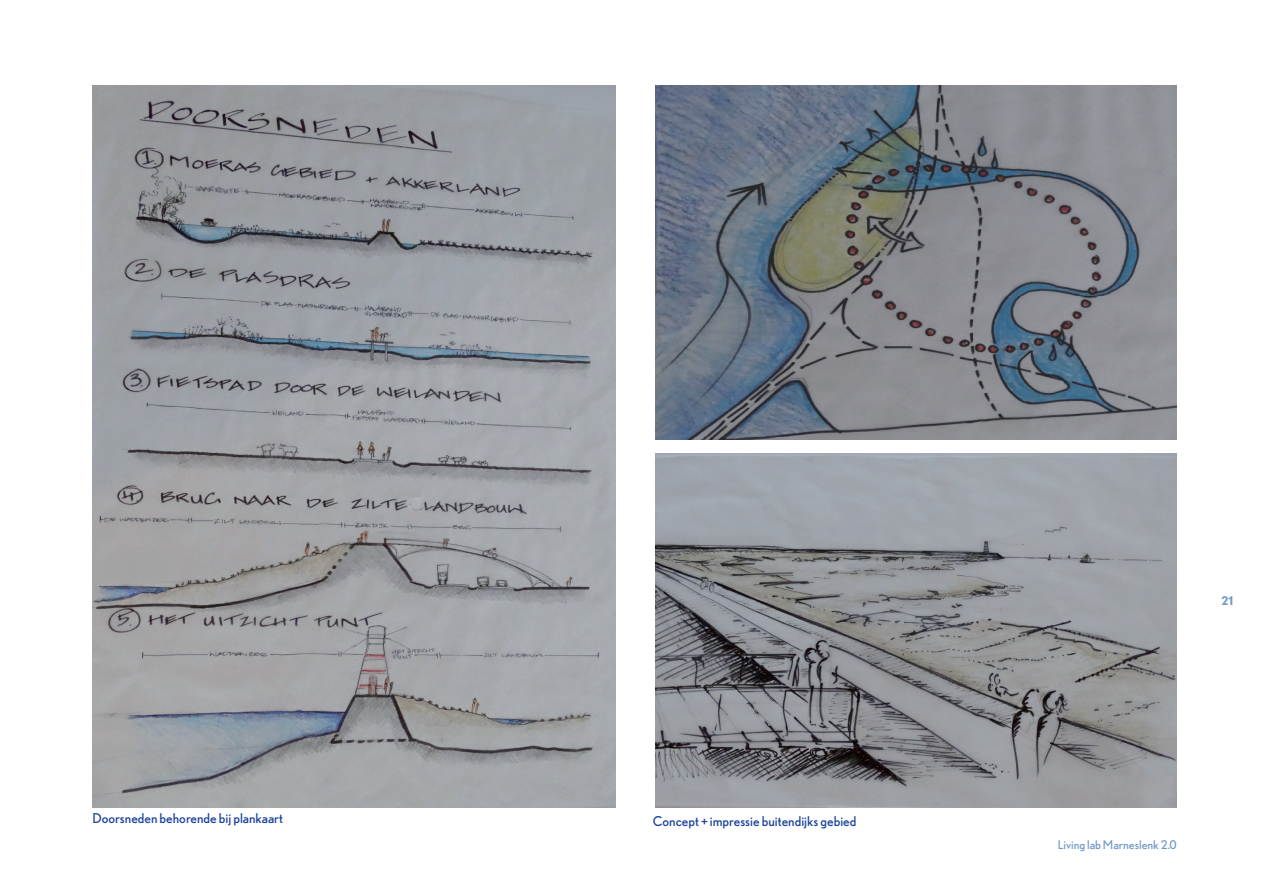
<style>
.page{position:relative;width:1263px;height:893px;background:#fff}
.page>*{position:absolute;margin:0;border:0;box-sizing:border-box;transform-origin:0 0}
.t1{font:13.5px "Nobel";color:#1b4299}
.t2{font:12px "Nobel";color:#7299c6}
.t3{font:700 12px "Nobel";color:#7299c6}
</style>
<div class="page">
<img style="left:92px;top:85px;width:524px;height:723px">
<img style="left:655px;top:85px;width:522px;height:354px">
<img style="left:655px;top:453px;width:522px;height:355px">
<p class="t1" style="left:92px;top:810px;width:192px">Doorsneden behorende bij plankaart</p>
<p class="t1" style="left:653px;top:814px;width:205px">Concept + impressie buitendijks gebied</p>
<p class="t3" style="left:1221px;top:594px;width:13px">21</p>
<p class="t2" style="left:1058px;top:837px;width:121px">Living lab Marneslenk 2.0</p>
</div>
